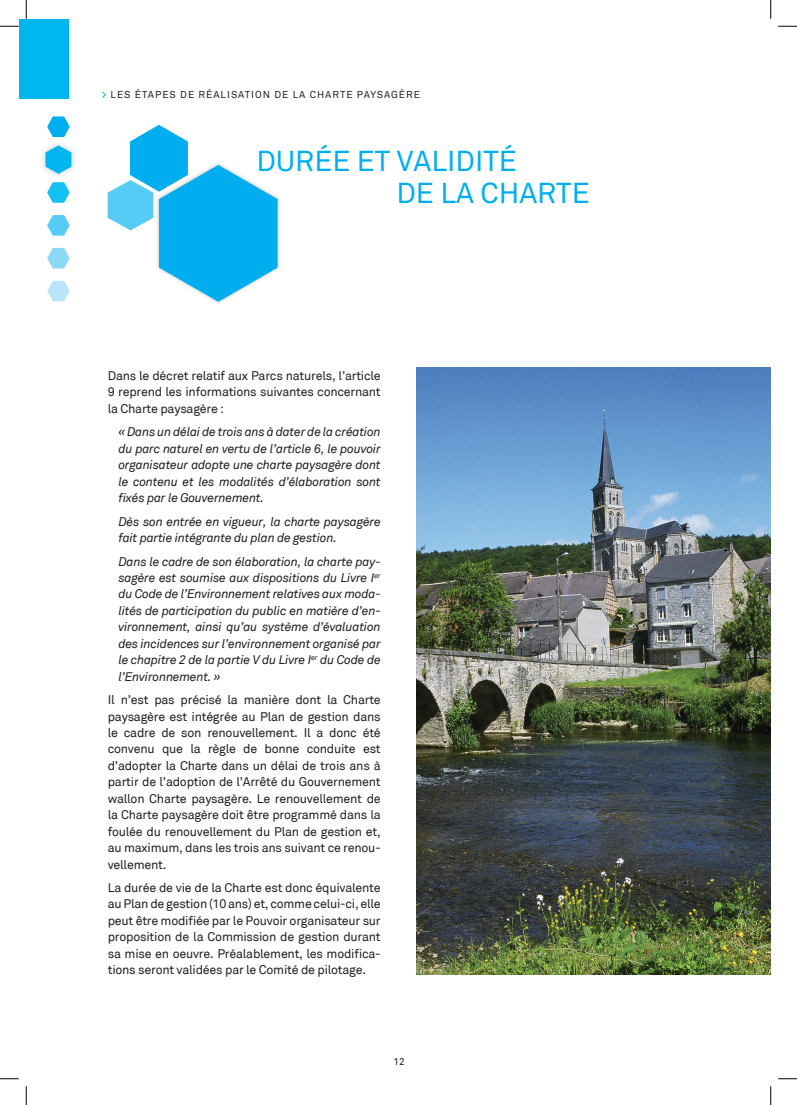
<style>
.page{position:relative;width:797px;height:1105px;background:#fff}
.page>*{position:absolute;margin:0;border:0;box-sizing:border-box;transform-origin:0 0}
.t1{font:28.75px/32.1px "Akkurat";color:#00aeef}
.t2{font:12.5px/16.5px "Akkurat";letter-spacing:-.02em;color:#231f20;text-align:justify}
.t3{font:italic 12.5px/16.4px "Akkurat";letter-spacing:-.02em;color:#231f20;text-align:justify}
.t4{font:10px "Akkurat";letter-spacing:.1em;color:#231f20}
.s1{font-weight:700;color:#00aeef}
</style>
<div class="page">
<div style="left:19px;top:19px;width:50px;height:80px;background:#00b6f0"></div>
<div style="left:39px;top:139px;width:39px;height:41px;background:#231f20;opacity:.25"></div>
<svg style="left:45px;top:145px;width:26px;height:29px"></svg>
<svg style="left:47px;top:116px;width:23px;height:21px"></svg>
<svg style="left:47px;top:182px;width:23px;height:21px"></svg>
<svg style="left:47px;top:215px;width:23px;height:21px"></svg>
<svg style="left:47px;top:248px;width:23px;height:20px"></svg>
<svg style="left:47px;top:281px;width:23px;height:20px"></svg>
<div style="left:155px;top:161px;width:126px;height:144px;background:#231f20;opacity:.25"></div>
<svg style="left:108px;top:125px;width:169px;height:177px"></svg>
<img style="left:416px;top:368px;width:354px;height:606px">
<svg style="left:0;top:25px;width:19px;height:2px"></svg>
<svg style="left:778px;top:25px;width:19px;height:2px"></svg>
<svg style="left:0;top:1078px;width:19px;height:1px"></svg>
<svg style="left:778px;top:1078px;width:19px;height:1px"></svg>
<svg style="left:25px;top:0;width:2px;height:19px"></svg>
<svg style="left:25px;top:1086px;width:2px;height:19px"></svg>
<svg style="left:770px;top:0;width:1px;height:19px"></svg>
<svg style="left:770px;top:1086px;width:1px;height:19px"></svg>
<p class="t4" style="left:102px;top:88px;width:320px"><span class="s1">&gt;</span> LES ÉTAPES DE RÉALISATION DE LA CHARTE PAYSAGÈRE</p>
<h1 class="t1" style="left:396px;top:146px;width:195px;text-indent:-140px">DURÉE ET VALIDITÉ<br>DE LA CHARTE</h1>
<p class="t2" style="left:108px;top:368px;width:274px">Dans le décret relatif aux Parcs naturels, l’article 9 reprend les informations suivantes concernant la Charte paysagère :</p>
<p class="t3" style="left:118px;top:424px;width:264px">« Dans un délai de trois ans à dater de la création du parc naturel en vertu de l’article 6, le pouvoir organisateur adopte une charte paysagère dont le contenu et les modalités d’élaboration sont fixés par le Gouvernement.</p>
<p class="t3" style="left:118px;top:513px;width:264px">Dès son entrée en vigueur, la charte paysagère fait partie intégrante du plan de gestion.</p>
<p class="t3" style="left:118px;top:553px;width:264px">Dans le cadre de son élaboration, la charte pay&shy;sagère est soumise aux dispositions du Livre I<sup>er </sup>du Code de l’Environnement relatives aux moda&shy;lités de participation du public en matière d’en&shy;vironnement, ainsi qu’au système d’évaluation des incidences sur l’environnement organisé par le chapitre 2 de la partie V du Livre I<sup>er</sup> du Code de l’Environnement. »</p>
<p class="t2" style="left:108px;top:692px;width:274px">Il n’est pas précisé la manière dont la Charte paysagère est intégrée au Plan de gestion dans le cadre de son renouvellement. Il a donc été convenu que la règle de bonne conduite est d’adopter la Charte dans un délai de trois ans à partir de l’adoption de l’Arrêté du Gouvernement wallon Charte paysagère. Le renouvellement de la Charte paysagère doit être programmé dans la foulée du renouvellement du Plan de gestion et, au maximum, dans les trois ans suivant ce renou&shy;vellement.</p>
<p class="t2" style="left:108px;top:880px;width:274px">La durée de vie de la Charte est donc équivalente au Plan de gestion (10 ans) et, comme celui-ci, elle peut être modifiée par le Pouvoir organisateur sur proposition de la Commission de gestion durant sa mise en oeuvre. Préalablement, les modifica&shy;tions seront validées par le Comité de pilotage.</p>
<p class="t4" style="left:393px;top:1055px;width:13px">12</p>
</div>
